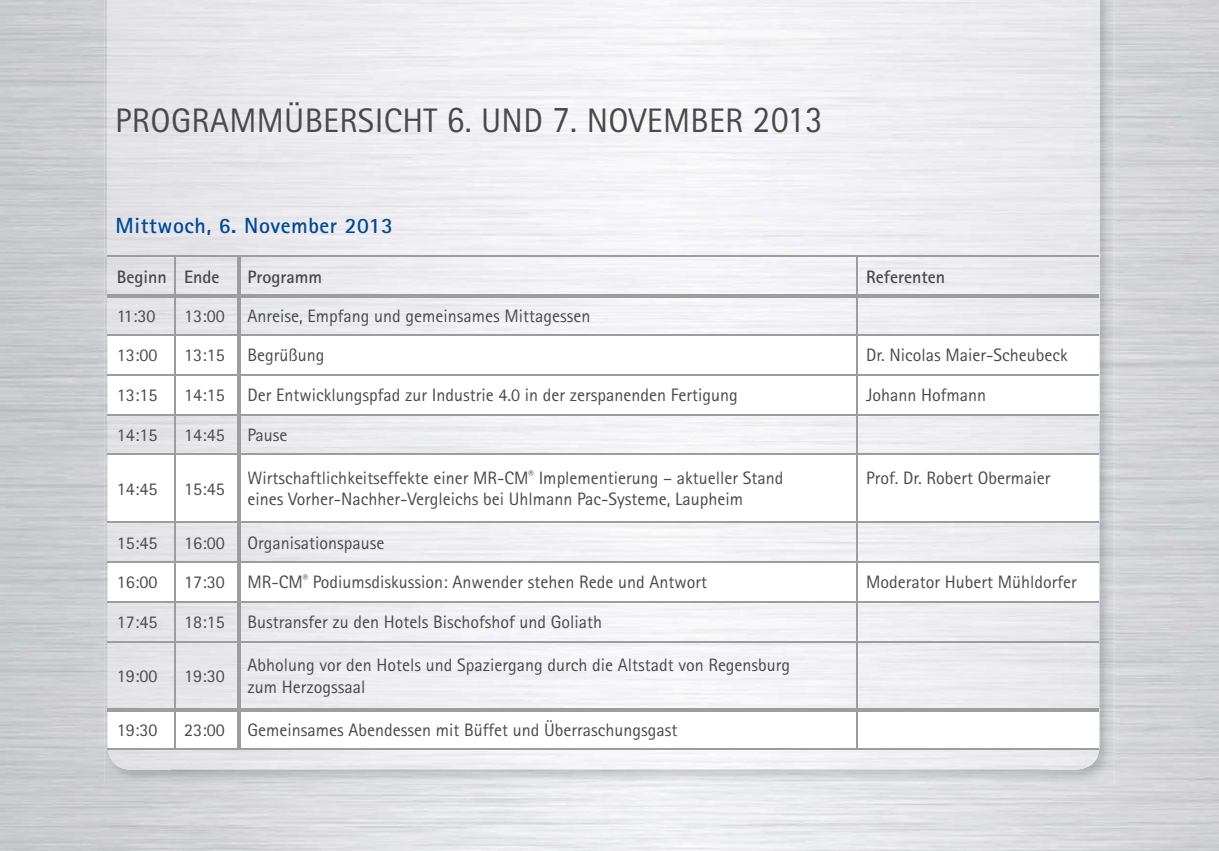
<style>
.page{position:relative;width:1219px;height:851px;background:#fff}
.page>*{position:absolute;margin:0;border:0;box-sizing:border-box;transform-origin:0 0}
.t1{font:34px "Rotis Sans Serif";letter-spacing:.01em;color:#494948}
.t2{font:700 22px "Rotis Sans Serif";letter-spacing:.025em;color:#004993}
.t3{font:18px/20.6px "Rotis Sans Serif";color:#494948}
.t4{font:700 18px "Rotis Sans Serif";color:#494948}
.s1{font-size:37.8px}
</style>
<div class="page">
<img style="left:1048px;top:0;width:67px;height:785px">
<img style="left:105px;top:0;width:66px;height:785px">
<img style="left:108px;top:0;width:991px;height:769px">
<svg style="left:108px;top:602px;width:991px;height:146px;fill:#f1f0f5"></svg>
<svg style="left:108px;top:335px;width:991px;height:266px"></svg>
<hr style="left:108px;top:255px;width:67px;height:1px;background:#9c9d9d">
<hr style="left:175px;top:255px;width:63px;height:1px;background:#9c9d9d">
<hr style="left:238px;top:255px;width:619px;height:1px;background:#9c9d9d">
<hr style="left:857px;top:255px;width:242px;height:1px;background:#9c9d9d">
<hr style="left:108px;top:334px;width:67px;height:1px;background:#9c9d9d">
<hr style="left:175px;top:334px;width:62px;height:1px;background:#9c9d9d">
<hr style="left:240px;top:334px;width:617px;height:1px;background:#9c9d9d">
<hr style="left:857px;top:334px;width:242px;height:1px;background:#9c9d9d">
<hr style="left:108px;top:374px;width:67px;height:1px;background:#9c9d9d">
<hr style="left:175px;top:374px;width:62px;height:1px;background:#9c9d9d">
<hr style="left:240px;top:374px;width:617px;height:1px;background:#9c9d9d">
<hr style="left:857px;top:374px;width:242px;height:1px;background:#9c9d9d">
<hr style="left:108px;top:414px;width:67px;height:1px;background:#9c9d9d">
<hr style="left:175px;top:414px;width:62px;height:1px;background:#9c9d9d">
<hr style="left:240px;top:414px;width:617px;height:1px;background:#9c9d9d">
<hr style="left:857px;top:414px;width:242px;height:1px;background:#9c9d9d">
<hr style="left:108px;top:454px;width:67px;height:1px;background:#9c9d9d">
<hr style="left:175px;top:454px;width:62px;height:1px;background:#9c9d9d">
<hr style="left:240px;top:454px;width:617px;height:1px;background:#9c9d9d">
<hr style="left:857px;top:454px;width:242px;height:1px;background:#9c9d9d">
<hr style="left:108px;top:522px;width:67px;height:1px;background:#9c9d9d">
<hr style="left:175px;top:522px;width:62px;height:1px;background:#9c9d9d">
<hr style="left:240px;top:522px;width:617px;height:1px;background:#9c9d9d">
<hr style="left:857px;top:522px;width:242px;height:1px;background:#9c9d9d">
<hr style="left:108px;top:561px;width:67px;height:1px;background:#9c9d9d">
<hr style="left:175px;top:561px;width:62px;height:1px;background:#9c9d9d">
<hr style="left:240px;top:561px;width:617px;height:1px;background:#9c9d9d">
<hr style="left:857px;top:561px;width:242px;height:1px;background:#9c9d9d">
<hr style="left:108px;top:601px;width:67px;height:1px;background:#9c9d9d">
<hr style="left:175px;top:601px;width:62px;height:1px;background:#9c9d9d">
<hr style="left:240px;top:601px;width:617px;height:1px;background:#9c9d9d">
<hr style="left:857px;top:601px;width:242px;height:1px;background:#9c9d9d">
<hr style="left:108px;top:641px;width:67px;height:1px;background:#9c9d9d">
<hr style="left:175px;top:641px;width:62px;height:1px;background:#9c9d9d">
<hr style="left:240px;top:641px;width:617px;height:1px;background:#9c9d9d">
<hr style="left:857px;top:641px;width:242px;height:1px;background:#9c9d9d">
<hr style="left:108px;top:748px;width:67px;height:1px;background:#9c9d9d">
<hr style="left:175px;top:748px;width:63px;height:1px;background:#9c9d9d">
<hr style="left:238px;top:748px;width:619px;height:1px;background:#9c9d9d">
<hr style="left:857px;top:748px;width:242px;height:1px;background:#9c9d9d">
<hr style="left:175px;top:256px;width:1px;height:38px;background:#9c9d9d">
<hr style="left:857px;top:256px;width:1px;height:38px;background:#9c9d9d">
<hr style="left:175px;top:297px;width:1px;height:37px;background:#9c9d9d">
<hr style="left:857px;top:297px;width:1px;height:37px;background:#9c9d9d">
<hr style="left:175px;top:335px;width:1px;height:39px;background:#9c9d9d">
<hr style="left:857px;top:335px;width:1px;height:39px;background:#9c9d9d">
<hr style="left:175px;top:375px;width:1px;height:39px;background:#9c9d9d">
<hr style="left:857px;top:375px;width:1px;height:39px;background:#9c9d9d">
<hr style="left:175px;top:415px;width:1px;height:39px;background:#9c9d9d">
<hr style="left:857px;top:415px;width:1px;height:39px;background:#9c9d9d">
<hr style="left:175px;top:455px;width:1px;height:67px;background:#9c9d9d">
<hr style="left:857px;top:455px;width:1px;height:67px;background:#9c9d9d">
<hr style="left:175px;top:523px;width:1px;height:38px;background:#9c9d9d">
<hr style="left:857px;top:523px;width:1px;height:38px;background:#9c9d9d">
<hr style="left:175px;top:562px;width:1px;height:39px;background:#9c9d9d">
<hr style="left:857px;top:562px;width:1px;height:39px;background:#9c9d9d">
<hr style="left:175px;top:602px;width:1px;height:39px;background:#9c9d9d">
<hr style="left:857px;top:602px;width:1px;height:39px;background:#9c9d9d">
<hr style="left:175px;top:642px;width:1px;height:66px;background:#9c9d9d">
<hr style="left:857px;top:642px;width:1px;height:66px;background:#9c9d9d">
<hr style="left:175px;top:711px;width:1px;height:37px;background:#9c9d9d">
<hr style="left:857px;top:711px;width:1px;height:37px;background:#9c9d9d">
<hr style="left:237px;top:256px;width:3px;height:38px;background:#9c9d9d">
<hr style="left:237px;top:297px;width:3px;height:38px;background:#9c9d9d">
<hr style="left:237px;top:335px;width:3px;height:40px;background:#9c9d9d">
<hr style="left:237px;top:375px;width:3px;height:39px;background:#9c9d9d">
<hr style="left:237px;top:414px;width:3px;height:40px;background:#9c9d9d">
<hr style="left:237px;top:454px;width:3px;height:68px;background:#9c9d9d">
<hr style="left:237px;top:522px;width:3px;height:40px;background:#9c9d9d">
<hr style="left:237px;top:562px;width:3px;height:39px;background:#9c9d9d">
<hr style="left:237px;top:601px;width:3px;height:40px;background:#9c9d9d">
<hr style="left:237px;top:641px;width:3px;height:67px;background:#9c9d9d">
<hr style="left:237px;top:711px;width:3px;height:37px;background:#9c9d9d">
<hr style="left:108px;top:294px;width:67px;height:3px;background:#9c9d9d">
<hr style="left:175px;top:294px;width:63px;height:3px;background:#9c9d9d">
<hr style="left:238px;top:294px;width:619px;height:3px;background:#9c9d9d">
<hr style="left:857px;top:294px;width:242px;height:3px;background:#9c9d9d">
<hr style="left:108px;top:708px;width:67px;height:3px;background:#9c9d9d">
<hr style="left:175px;top:708px;width:63px;height:3px;background:#9c9d9d">
<hr style="left:238px;top:708px;width:619px;height:3px;background:#9c9d9d">
<hr style="left:857px;top:708px;width:242px;height:3px;background:#9c9d9d">
<h1 class="t1" style="left:115px;top:100px;width:709px">PROGRAMMÜBERSICHT <span class="s1">6</span>. UND <span class="s1">7</span>. NOVEMBER <span class="s1">2013</span></h1>
<p class="t2" style="left:116px;top:211px;width:279px">Mittwoch, 6. November 2013</p>
<p class="t4" style="left:117px;top:265px;width:104px">Beginn Ende</p>
<p class="t4" style="left:247px;top:265px;width:76px">Programm</p>
<p class="t4" style="left:866px;top:265px;width:80px">Referenten</p>
<p class="t3" style="left:117px;top:305px;width:40px">11:30</p>
<p class="t3" style="left:184px;top:305px;width:42px">13:00</p>
<p class="t3" style="left:247px;top:305px;width:344px">Anreise, Empfang und gemeinsames Mittagessen</p>
<p class="t3" style="left:117px;top:345px;width:42px">13:00</p>
<p class="t3" style="left:184px;top:345px;width:42px">13:15</p>
<p class="t3" style="left:247px;top:345px;width:78px">Begrüßung</p>
<p class="t3" style="left:866px;top:345px;width:203px">Dr. Nicolas Maier-Scheubeck</p>
<p class="t3" style="left:117px;top:384px;width:42px">13:15</p>
<p class="t3" style="left:184px;top:384px;width:42px">14:15</p>
<p class="t3" style="left:247px;top:384px;width:492px">Der Entwicklungspfad zur Industrie 4.0 in der zerspanenden Fertigung</p>
<p class="t3" style="left:866px;top:384px;width:121px">Johann Hofmann</p>
<p class="t3" style="left:117px;top:424px;width:42px">14:15</p>
<p class="t3" style="left:184px;top:424px;width:42px">14:45</p>
<p class="t3" style="left:247px;top:424px;width:41px">Pause</p>
<p class="t3" style="left:117px;top:478px;width:42px">14:45</p>
<p class="t3" style="left:184px;top:478px;width:42px">15:45</p>
<p class="t3" style="left:247px;top:468px;width:538px">Wirtschaftlichkeitseffekte einer MR-CM<sup>®</sup> Implementierung – aktueller Stand eines Vorher-Nachher-Vergleichs bei Uhlmann Pac-Systeme, Laupheim</p>
<p class="t3" style="left:866px;top:467px;width:186px">Prof. Dr. Robert Obermaier</p>
<p class="t3" style="left:117px;top:532px;width:42px">15:45</p>
<p class="t3" style="left:184px;top:532px;width:42px">16:00</p>
<p class="t3" style="left:247px;top:532px;width:138px">Organisationspause</p>
<p class="t3" style="left:117px;top:571px;width:42px">16:00</p>
<p class="t3" style="left:184px;top:571px;width:42px">17:30</p>
<p class="t3" style="left:247px;top:571px;width:461px">MR-CM<sup>®</sup> Podiumsdiskussion: Anwender stehen Rede und Antwort</p>
<p class="t3" style="left:866px;top:571px;width:212px">Moderator Hubert Mühldorfer</p>
<p class="t3" style="left:117px;top:611px;width:42px">17:45</p>
<p class="t3" style="left:184px;top:611px;width:42px">18:15</p>
<p class="t3" style="left:247px;top:611px;width:356px">Bustransfer zu den Hotels Bischofshof und Goliath</p>
<p class="t3" style="left:117px;top:665px;width:42px">19:00</p>
<p class="t3" style="left:184px;top:665px;width:42px">19:30</p>
<p class="t3" style="left:247px;top:654px;width:544px;line-height:21.6px">Abholung vor den Hotels und Spaziergang durch die Altstadt von Regensburg zum Herzogssaal</p>
<p class="t3" style="left:117px;top:719px;width:42px">19:30</p>
<p class="t3" style="left:184px;top:719px;width:42px">23:00</p>
<p class="t3" style="left:247px;top:719px;width:431px">Gemeinsames Abendessen mit Büffet und Überraschungsgast</p>
</div>
